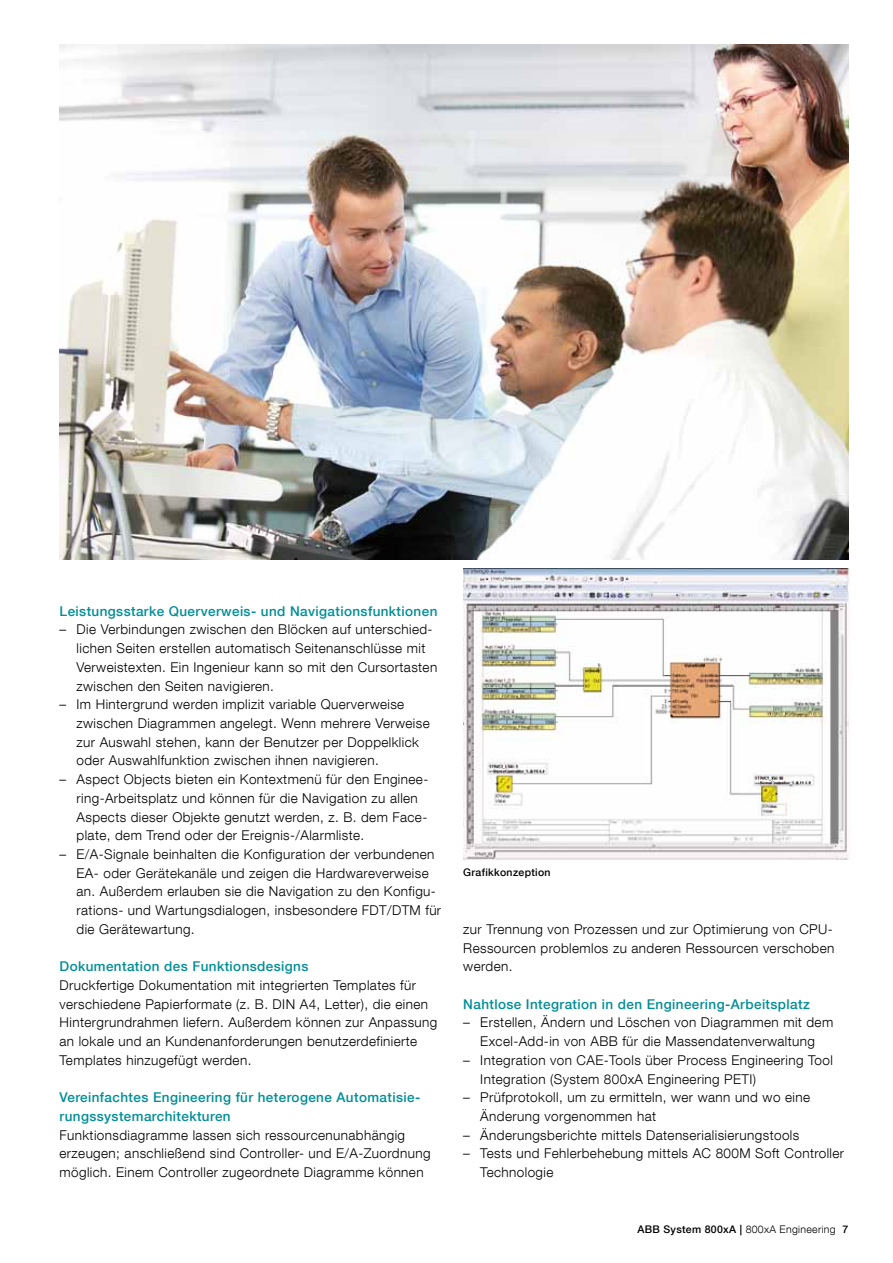
<style>
.page{position:relative;width:893px;height:1263px;background:#fff}
.page>*{position:absolute;margin:0;border:0;box-sizing:border-box;transform-origin:0 0}
.t1{font:300 13.5px/18.8px "Helvetica Neue LT Com";letter-spacing:.03em;color:#000}
.t2{font:500 13.5px/18.8px "Helvetica Neue LT Com";letter-spacing:.03em;color:#008e96}
.t3{font:500 10.5px "Helvetica Neue LT Com";letter-spacing:.03em;color:#000}
.s1{font-weight:300}
</style>
<div class="page">
<img style="left:463px;top:568px;width:387px;height:291px">
<img style="left:60px;top:45px;width:788px;height:515px">
<p class="t2" style="left:60px;top:601px;width:379px">Leistungsstarke Querverweis- und Navigationsfunktionen</p>
<p class="t1" style="left:77px;top:620px;width:362px;text-indent:-17px">– Die Verbindungen zwischen den Blöcken auf unterschied&shy;lichen Seiten erstellen automatisch Seitenanschlüsse mit Verweistexten. Ein Ingenieur kann so mit den Cursortasten zwischen den Seiten navigieren.</p>
<p class="t1" style="left:77px;top:695px;width:355px;text-indent:-17px">– Im Hintergrund werden implizit variable Querverweise zwischen Diagrammen angelegt. Wenn mehrere Verweise zur Auswahl stehen, kann der Benutzer per Doppelklick oder Auswahlfunktion zwischen ihnen navigieren.</p>
<p class="t1" style="left:77px;top:770px;width:353px;text-indent:-17px">– Aspect Objects bieten ein Kontextmenü für den Enginee&shy;ring-Arbeitsplatz und können für die Navigation zu allen Aspects dieser Objekte genutzt werden, z. B. dem Face&shy;plate, dem Trend oder der Ereignis-/Alarmliste.</p>
<p class="t1" style="left:77px;top:844px;width:366px;text-indent:-17px">– E/A-Signale beinhalten die Konfiguration der verbundenen EA- oder Gerätekanäle und zeigen die Hardwareverweise an. Außerdem erlauben sie die Navigation zu den Konfigu&shy;rations- und Wartungsdialogen, insbesondere FDT/DTM für die Gerätewartung.</p>
<p class="t2" style="left:60px;top:957px;width:250px">Dokumentation des Funktionsdesigns</p>
<p class="t1" style="left:60px;top:975px;width:379px">Druckfertige Dokumentation mit integrierten Templates für verschiedene Papierformate (z. B. DIN A4, Letter), die einen Hintergrundrahmen liefern. Außerdem können zur Anpassung an lokale und an Kundenanforderungen benutzerdefinierte Templates hinzugefügt werden.</p>
<p class="t2" style="left:60px;top:1088px;width:362px">Vereinfachtes Engineering für heterogene Automatisie&shy;rungssystemarchitekturen</p>
<p class="t1" style="left:60px;top:1125px;width:373px">Funktionsdiagramme lassen sich ressourcenunabhängig erzeugen; anschließend sind Controller- und E/A-Zuordnung möglich. Einem Controller zugeordnete Diagramme können</p>
<p class="t3" style="left:463px;top:866px;width:89px">Grafikkonzeption</p>
<p class="t1" style="left:463px;top:919px;width:373px">zur Trennung von Prozessen und zur Optimierung von CPU-<br>Ressourcen problemlos zu anderen Ressourcen verschoben werden.</p>
<p class="t2" style="left:463px;top:994px;width:348px">Nahtlose Integration in den Engineering-Arbeitsplatz</p>
<p class="t1" style="left:463px;top:1013px;width:371px;text-align:center">– Erstellen, Ändern und Löschen von Diagrammen mit dem<br>Excel-Add-in von ABB für die Massendatenverwaltung</p>
<p class="t1" style="left:480px;top:1050px;width:354px;text-indent:-17px">– Integration von CAE-Tools über Process Engineering Tool<br>Integration (System 800xA Engineering PETI)</p>
<p class="t1" style="left:480px;top:1088px;width:331px;text-indent:-17px">– Prüfprotokoll, um zu ermitteln, wer wann und wo eine<br>Änderung vorgenommen hat</p>
<p class="t1" style="left:463px;top:1125px;width:338px">– Änderungsberichte mittels Datenserialisierungstools</p>
<p class="t1" style="left:480px;top:1144px;width:365px;text-indent:-17px">– Tests und Fehlerbehebung mittels AC 800M Soft Controller<br>Technologie</p>
<p class="t3" style="left:637px;top:1223px;width:212px">ABB System 800xA | <span class="s1">800xA Engineering</span> 7</p>
</div>
